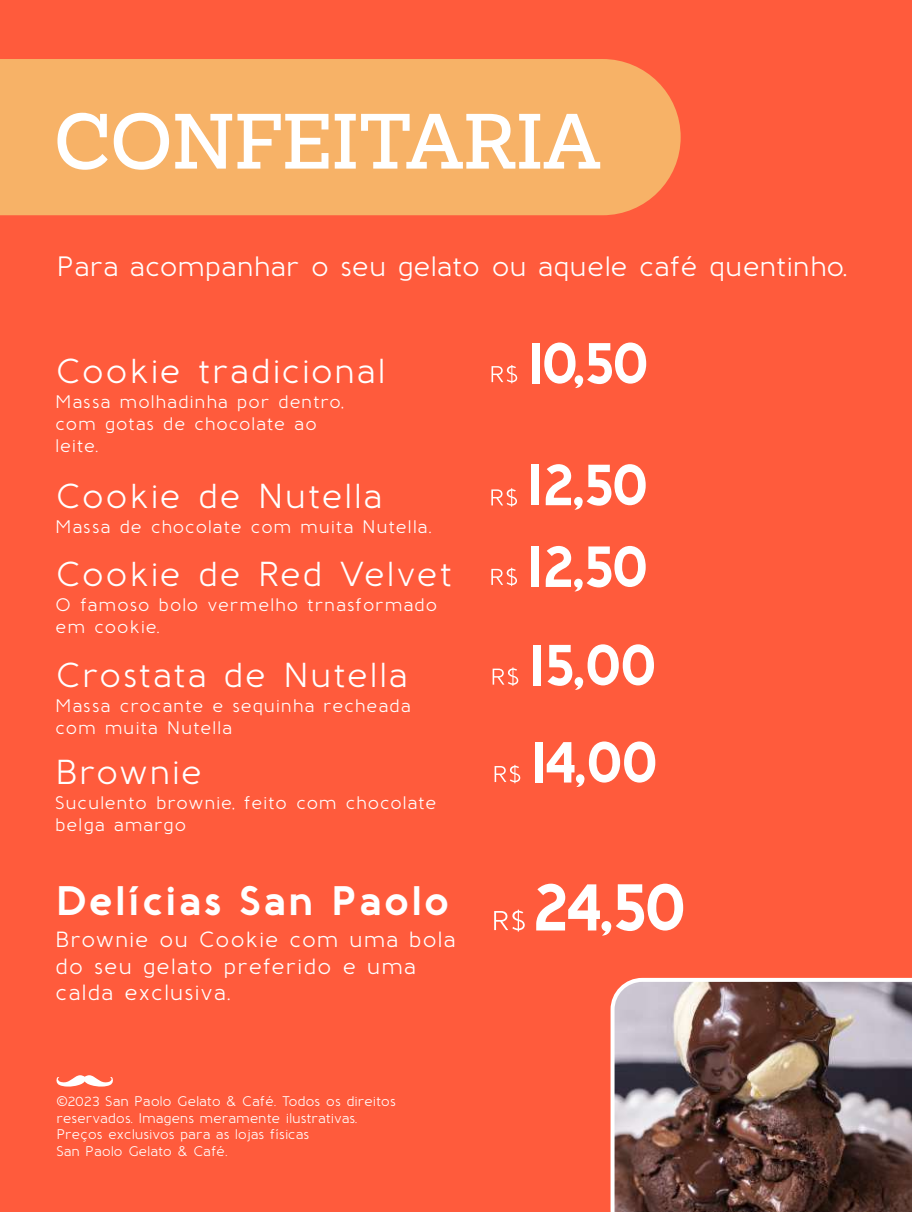
<style>
.page{position:relative;width:912px;height:1212px;background:#ff5b3c}
.page>*{position:absolute;margin:0;border:0;box-sizing:border-box;transform-origin:0 0}
.t1{font:500 72px "Mokoko";letter-spacing:-.01em;color:#fff}
.t2{font:700 70px "Baufra";color:#fff;scale:.96 1}
.t3{font:700 61.4px "Baufra";letter-spacing:-.095em;color:#fff;scale:.96 1}
.t4{font:700 41.2px "Baufra";letter-spacing:.045em;color:#fff}
.t5{font:500 34.6px "Baufra";letter-spacing:.035em;color:#fff}
.t6{font:500 28px "Baufra";letter-spacing:-.005em;color:#fff}
.t7{font:500 22px/26.4px "Baufra";letter-spacing:.035em;color:#fff}
.t8{font:500 18.2px/21.8px "Baufra";letter-spacing:.035em;color:#fff}
.t9{font:500 14px/16.8px "Baufra";letter-spacing:-.01em;color:#fff}
</style>
<div class="page">
<img style="left:610px;top:977px;width:302px;height:235px">
<div style="left:0;top:59px;width:680px;height:156px;background:#f7b267"></div>
<svg style="left:56px;top:1075px;width:57px;height:12px"></svg>
<svg style="left:491px;top:365px;width:26px;height:18px"></svg>
<svg style="left:491px;top:488px;width:26px;height:19px"></svg>
<svg style="left:491px;top:568px;width:26px;height:18px"></svg>
<svg style="left:492px;top:667px;width:26px;height:19px"></svg>
<svg style="left:494px;top:910px;width:30px;height:22px"></svg>
<svg style="left:494px;top:765px;width:26px;height:18px"></svg>
<h1 class="t1" style="left:54px;top:93px;width:548px">CONFEITARIA</h1>
<h3 class="t6" style="left:56px;top:248px;width:792px">Para acompanhar o seu gelato ou aquele café quentinho.</h3>
<h3 class="t5" style="left:55px;top:349px;width:332px">Cookie tradicional</h3>
<p class="t8" style="left:55px;top:390px;width:290px">Massa molhadinha por dentro, com gotas de chocolate ao leite.</p>
<h3 class="t5" style="left:55px;top:474px;width:328px">Cookie de Nutella</h3>
<p class="t8" style="left:55px;top:515px;width:378px">Massa de chocolate com muita Nutella.</p>
<h3 class="t5" style="left:55px;top:552px;width:398px">Cookie de Red Velvet</h3>
<p class="t8" style="left:55px;top:593px;width:384px">O famoso bolo vermelho trnasformado em cookie.</p>
<h3 class="t5" style="left:55px;top:653px;width:354px">Crostata de Nutella</h3>
<p class="t8" style="left:55px;top:694px;width:357px">Massa crocante e sequinha recheada com muita Nutella</p>
<h3 class="t5" style="left:55px;top:750px;width:148px">Brownie</h3>
<p class="t8" style="left:55px;top:791px;width:383px">Suculento brownie, feito com chocolate belga amargo</p>
<h3 class="t4" style="left:55px;top:871px;width:396px">Delícias San Paolo</h3>
<p class="t7" style="left:55px;top:926px;width:402px">Brownie ou Cookie com uma bola do seu gelato preferido e uma calda exclusiva.</p>
<p class="t9" style="left:56px;top:1092px;width:341px">©2023 San Paolo Gelato &amp; Café. Todos os direitos reservados. Imagens meramente ilustrativas.<br>Preços exclusivos para as lojas físicas<br>San Paolo Gelato &amp; Café.</p>
<h3 class="t3" style="left:526px;top:318px;width:132px">10,50</h3>
<h3 class="t3" style="left:525px;top:440px;width:131px">12,50</h3>
<h3 class="t3" style="left:525px;top:521px;width:131px">12,50</h3>
<h3 class="t3" style="left:527px;top:620px;width:139px">15,00</h3>
<h3 class="t3" style="left:529px;top:717px;width:138px">14,00</h3>
<h2 class="t2" style="left:532px;top:856px;width:165px">24,50</h2>
</div>
